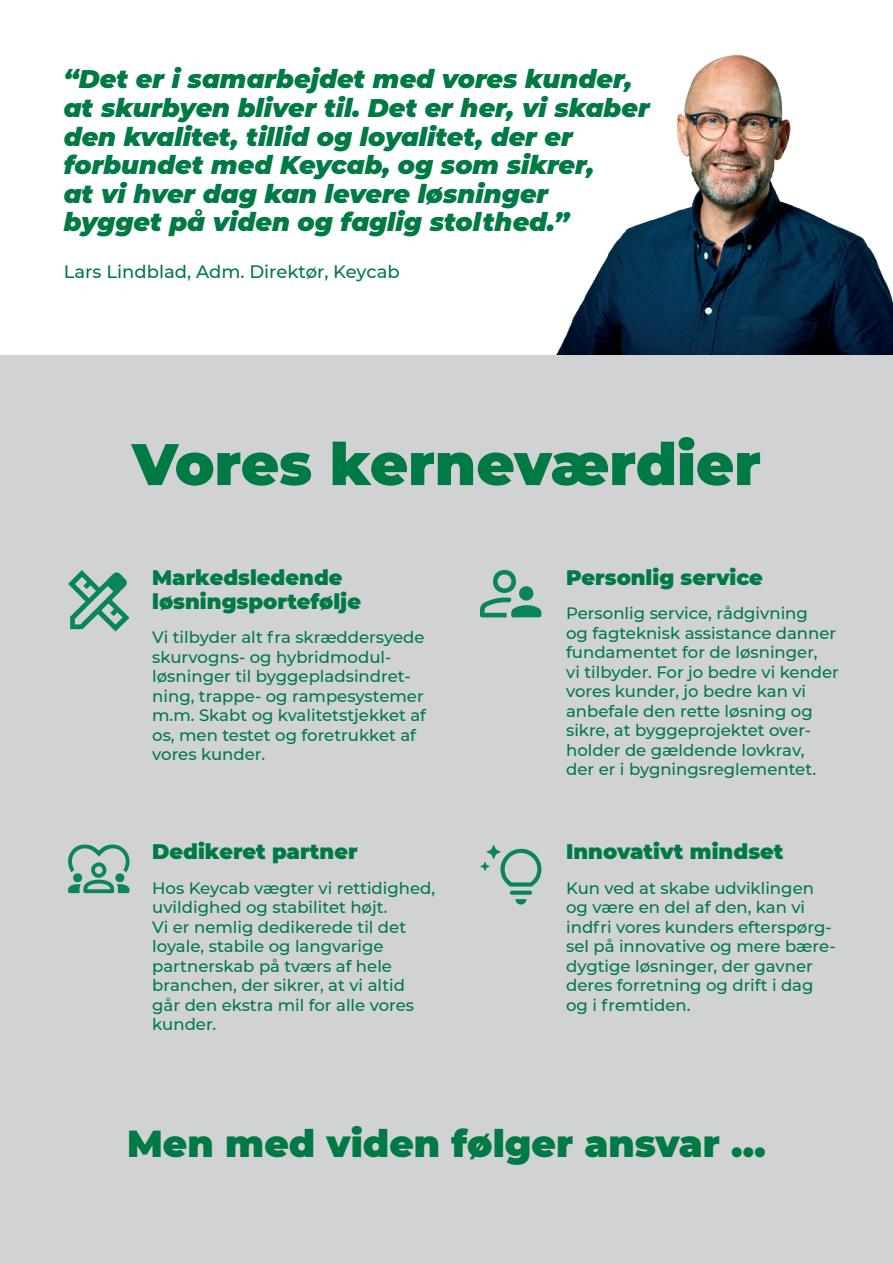
<style>
.page{position:relative;width:893px;height:1263px;background:#fff}
.page>*{position:absolute;margin:0;border:0;box-sizing:border-box;transform-origin:0 0}
.t1{font:900 58.5px "Montserrat";color:#007a45}
.t2{font:900 37.5px "Montserrat";color:#007a45}
.t3{font:italic 900 25.5px/28.5px "Montserrat";color:#007a45}
.t4{font:900 21px/24px "Montserrat";color:#007a45}
.t5{font:500 18px "Montserrat";color:#007a45}
.t6{font:500 16.5px/19.5px "Montserrat";color:#007a45}
</style>
<div class="page">
<img style="left:479px;top:55px;width:413px;height:301px">
<svg style="left:892px;top:298px;width:1px;height:58px"></svg>
<div style="left:0;top:356px;width:893px;height:907px;background:#d1d2d4"></div>
<svg style="left:68px;top:570px;width:61px;height:61px"></svg>
<svg style="left:480px;top:570px;width:61px;height:47px"></svg>
<svg style="left:68px;top:844px;width:61px;height:49px"></svg>
<svg style="left:480px;top:844px;width:61px;height:60px"></svg>
<h3 class="t3" style="left:64px;top:64px;width:587px">“Det er i samarbejdet med vores kunder, at skurbyen bliver til. Det er her, vi skaber den kvalitet, tillid og loyalitet, der er forbundet med Keycab, og som sikrer,<br>at vi hver dag kan levere løsninger bygget på viden og faglig stolthed.”</h3>
<p class="t5" style="left:64px;top:259px;width:337px">Lars Lindblad, Adm. Direktør, Keycab</p>
<h1 class="t1" style="left:132px;top:420px;width:630px">Vores kerneværdier</h1>
<p class="t4" style="left:152px;top:564px;width:210px">Markedsledende løsningsportefølje</p>
<p class="t6" style="left:152px;top:627px;width:275px">Vi tilbyder alt fra skræddersyede skurvogns- og hybridmodul&shy;løsninger til byggepladsindret&shy;ning, trappe- og rampesystemer m.m. Skabt og kvalitetstjekket af os, men testet og foretrukket af vores kunder.</p>
<p class="t4" style="left:152px;top:838px;width:207px">Dedikeret partner</p>
<p class="t6" style="left:152px;top:877px;width:285px">Hos Keycab vægter vi rettidighed, uvildighed og stabilitet højt.<br>Vi er nemlig dedikerede til det loyale, stabile og langvarige partnerskab på tværs af hele branchen, der sikrer, at vi altid går den ekstra mil for alle vores kunder.</p>
<p class="t4" style="left:566px;top:564px;width:198px">Personlig service</p>
<p class="t6" style="left:566px;top:603px;width:274px">Personlig service, rådgivning<br>og fagteknisk assistance danner fundamentet for de løsninger,<br>vi tilbyder. For jo bedre vi kender vores kunder, jo bedre kan vi anbefale den rette løsning og sikre, at byggeprojektet over&shy;holder de gældende lovkrav,<br>der er i bygningsreglementet.</p>
<p class="t4" style="left:566px;top:838px;width:219px">Innovativt mindset</p>
<p class="t6" style="left:566px;top:877px;width:271px">Kun ved at skabe udviklingen og være en del af den, kan vi indfri vores kunders efterspørg&shy;sel på innovative og mere bære&shy;dygtige løsninger, der gavner deres forretning og drift i dag og i fremtiden.</p>
<h2 class="t2" style="left:127px;top:1115px;width:640px">Men med viden følger ansvar …</h2>
</div>
